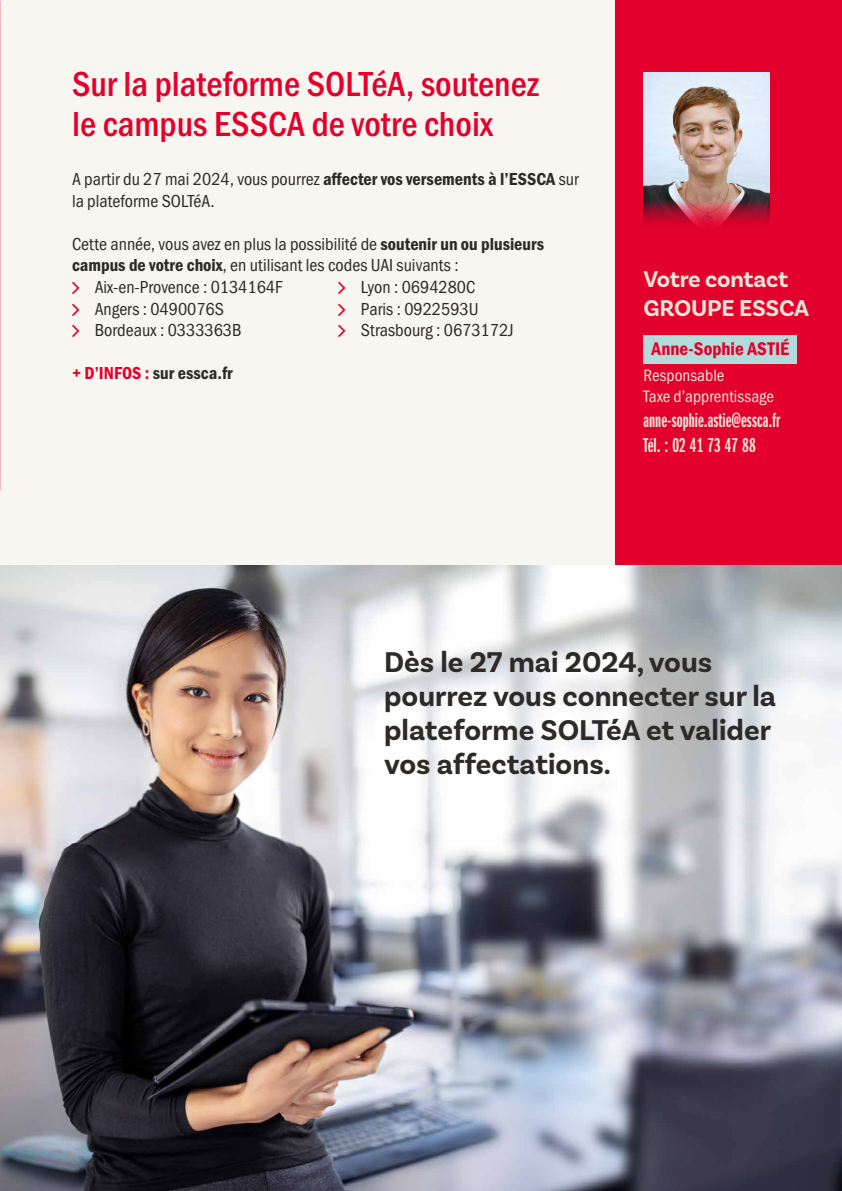
<style>
.page{position:relative;width:842px;height:1191px;background:#fff}
.page>*{position:absolute;margin:0;border:0;box-sizing:border-box;transform-origin:0 0}
.Sous-titre_niv_2{font:500 36px/40px "Franklin Gothic URW Cond";color:#e4002c}
.Titre_bandeau_rouge{font:700 30px/34px "Basic Sans";color:#2d2a27}
.t1{font:700 24px/28.8px "Basic Sans";letter-spacing:-.01em;color:#eae5d5}
.Texte_courant{font:20.8px "Franklin Gothic URW Ext Com D Dem";color:#eae5d5}
.t2{font:19px "Franklin Gothic URW Con Dem";color:#e4002c}
.Texte_courant-2{font:18px/21.6px "Franklin Gothic URW Cond";color:#2d2a27}
.Texte_courant-3{font:18px "Franklin Gothic URW Con Dem";color:#2d2a27}
.Texte_courant-4{font:17.2px/20.6px "Franklin Gothic URW Cond";color:#eae5d5}
.s1{font-family:"Franklin Gothic URW Con Dem"}
.s2{color:#e4002c}
</style>
<div class="page">
<div style="left:0;top:0;width:842px;height:639px;background:#f8f6f0"></div>
<div style="left:615px;top:0;width:227px;height:565px;background:#e4002c"></div>
<img style="left:0;top:565px;width:842px;height:626px">
<img style="left:643px;top:72px;width:127px;height:153px">
<div style="left:643px;top:335px;width:154px;height:28px;background:#b2dcd9"></div>
<p class="Sous-titre_niv_2" style="left:72px;top:62px;width:469px">Sur la plateforme SOLTéA, soutenez le campus ESSCA de votre choix</p>
<p class="Texte_courant-2" style="left:72px;top:167px;width:508px">A partir du 27 mai 2024, vous pourrez <span class="s1">affecter vos versements à l’ESSCA</span> sur la plateforme SOLTéA.</p>
<p class="Texte_courant-2" style="left:72px;top:232px;width:474px">Cette année, vous avez en plus la possibilité de <span class="s1">soutenir un ou plusieurs campus de votre choix</span>, en utilisant les codes UAI suivants :</p>
<p class="Texte_courant-2" style="left:95px;top:275px;width:189px">Aix-en-Provence : 0134164F</p>
<p class="Texte_courant-2" style="left:95px;top:296px;width:131px">Angers : 0490076S</p>
<p class="Texte_courant-2" style="left:95px;top:318px;width:148px">Bordeaux : 0333363B</p>
<p class="Texte_courant-2" style="left:361px;top:275px;width:116px">Lyon : 0694280C</p>
<p class="Texte_courant-2" style="left:361px;top:296px;width:119px">Paris : 0922593U</p>
<p class="Texte_courant-2" style="left:361px;top:318px;width:154px">Strasbourg : 0673172J</p>
<p class="Texte_courant-3" style="left:72px;top:361px;width:162px"><span class="s2">+ D’INFOS :</span> sur essca.fr</p>
<p class="t1" style="left:643px;top:265px;width:167px">Votre contact<br>GROUPE ESSCA</p>
<p class="t2" style="left:652px;top:336px;width:139px">Anne-Sophie ASTIÉ</p>
<p class="Texte_courant-4" style="left:643px;top:364px;width:132px">Responsable<br>Taxe d’apprentissage</p>
<p class="Texte_courant" style="left:643px;top:409px;width:138px">anne-sophie.astie@essca.fr</p>
<p class="Texte_courant" style="left:643px;top:434px;width:114px">Tél. : 02 41 73 47 88</p>
<p class="Titre_bandeau_rouge" style="left:384px;top:645px;width:394px">Dès le 27 mai 2024, vous pourrez vous connecter sur la plateforme SOLTéA et valider vos affectations.</p>
</div>
